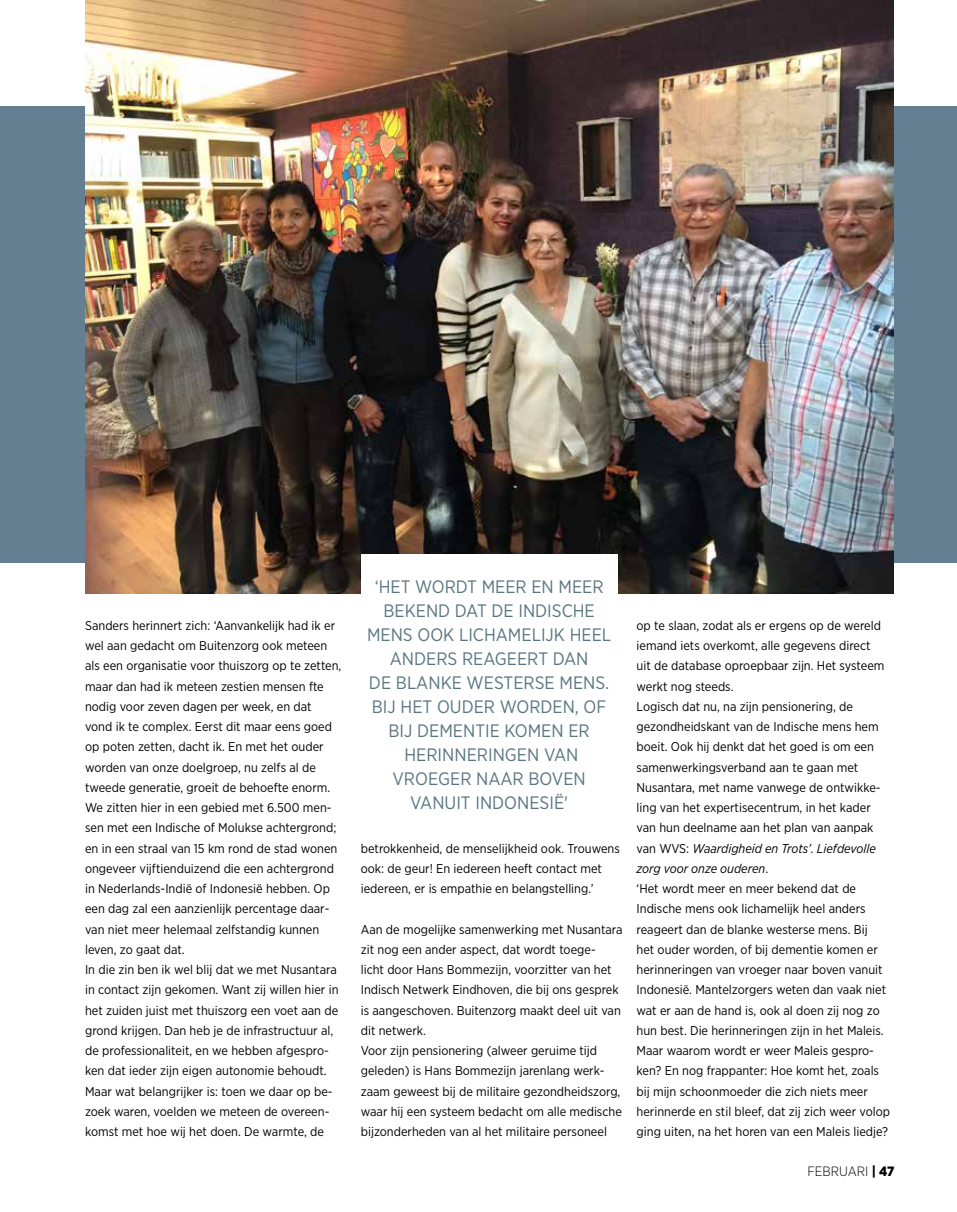
<style>
.page{position:relative;width:957px;height:1212px;background:#fff}
.page>*{position:absolute;margin:0;border:0;box-sizing:border-box;transform-origin:0 0}
.t1{font:18px/24px "Gotham Narrow";color:#5a7581;text-align:center}
.t2{font:300 13.5px "Gotham Narrow";color:#000}
.t3{font:12.75px/20.2px "Gotham Narrow";color:#000}
.s1{font-style:italic}
.s2{font-weight:900}
</style>
<div class="page">
<div style="left:0;top:106px;width:957px;height:456px;background:#647f91"></div>
<img style="left:85px;top:0;width:808px;height:593px">
<div style="left:361px;top:554px;width:256px;height:279px;background:#fff"></div>
<p class="t3" style="left:85px;top:615px;width:258px">Sanders herinnert zich: ‘Aanvankelijk had ik er wel aan gedacht om Buitenzorg ook meteen als een organisatie voor thuiszorg op te zetten, maar dan had ik meteen zestien mensen fte nodig voor zeven dagen per week, en dat vond ik te complex. Eerst dit maar eens goed op poten zetten, dacht ik. En met het ouder worden van onze doelgroep, nu zelfs al de tweede generatie, groeit de behoefte enorm.<br>We zitten hier in een gebied met 6.500 men&shy;sen met een Indische of Molukse achtergrond; en in een straal van 15 km rond de stad wonen ongeveer vijftienduizend die een achtergrond in Nederlands-Indië of Indonesië hebben. Op een dag zal een aanzienlijk percentage daar&shy;van niet meer helemaal zelfstandig kunnen leven, zo gaat dat.<br>In die zin ben ik wel blij dat we met Nusantara in contact zijn gekomen. Want zij willen hier in het zuiden juist met thuiszorg een voet aan de grond krijgen. Dan heb je de infrastructuur al, de professionaliteit, en we hebben afgespro&shy;ken dat ieder zijn eigen autonomie behoudt.<br>Maar wat belangrijker is: toen we daar op be&shy;zoek waren, voelden we meteen de overeen&shy;komst met hoe wij het doen. De warmte, de</p>
<h1 class="t1" style="left:367px;top:574px;width:246px">‘HET WORDT MEER EN MEER<br>BEKEND DAT DE INDISCHE<br>MENS OOK LICHAMELIJK HEEL<br>ANDERS REAGEERT DAN<br>DE BLANKE WESTERSE MENS.<br>BIJ HET OUDER WORDEN, OF<br>BIJ DEMENTIE KOMEN ER<br>HERINNERINGEN VAN<br>VROEGER NAAR BOVEN<br>VANUIT INDONESIË'</h1>
<p class="t3" style="left:361px;top:838px;width:260px">betrokkenheid, de menselijkheid ook. Trouwens ook: de geur! En iedereen heeft contact met iedereen, er is empathie en belangstelling.’</p>
<p class="t3" style="left:361px;top:919px;width:263px">Aan de mogelijke samenwerking met Nusantara zit nog een ander aspect, dat wordt toege-<br>licht door Hans Bommezijn, voorzitter van het Indisch Netwerk Eindhoven, die bij ons gesprek is aangeschoven. Buitenzorg maakt deel uit van dit netwerk.<br>Voor zijn pensionering (alweer geruime tijd geleden) is Hans Bommezijn jarenlang werk&shy;zaam geweest bij de militaire gezondheidszorg, waar hij een systeem bedacht om alle medische bijzonderheden van al het militaire personeel</p>
<p class="t3" style="left:636px;top:615px;width:255px">op te slaan, zodat als er ergens op de wereld iemand iets overkomt, alle gegevens direct<br>uit de database oproepbaar zijn. Het systeem werkt nog steeds.<br>Logisch dat nu, na zijn pensionering, de gezondheidskant van de Indische mens hem boeit. Ook hij denkt dat het goed is om een samenwerkingsverband aan te gaan met Nusantara, met name vanwege de ontwikke&shy;ling van het expertisecentrum, in het kader van hun deelname aan het plan van aanpak van WVS: <span class="s1">Waardigheid en Trots’. Liefdevolle zorg voor onze ouderen</span>.<br>‘Het wordt meer en meer bekend dat de Indische mens ook lichamelijk heel anders reageert dan de blanke westerse mens. Bij<br>het ouder worden, of bij dementie komen er herinneringen van vroeger naar boven vanuit Indonesië. Mantelzorgers weten dan vaak niet wat er aan de hand is, ook al doen zij nog zo hun best. Die herinneringen zijn in het Maleis.<br>Maar waarom wordt er weer Maleis gespro&shy;ken? En nog frappanter: Hoe komt het, zoals bij mijn schoonmoeder die zich niets meer herinnerde en stil bleef, dat zij zich weer volop ging uiten, na het horen van een Maleis liedje?</p>
<p class="t2" style="left:807px;top:1163px;width:88px">FEBRUARI <span class="s2">| 47</span></p>
</div>
